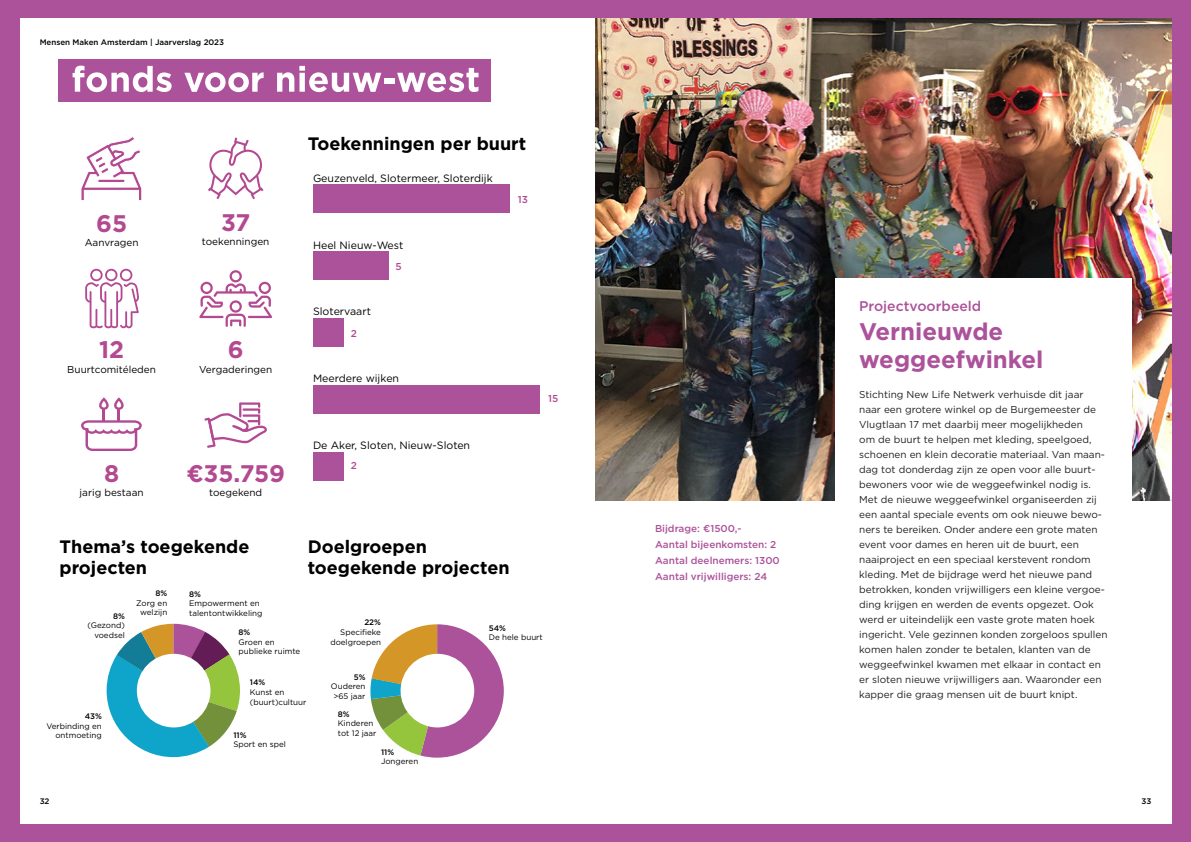
<style>
.page{position:relative;width:1191px;height:842px;background:#ac529a}
.page>*{position:absolute;margin:0;border:0;box-sizing:border-box;transform-origin:0 0}
.t1{font:700 24px "Gotham";color:#ac529a}
.t2{font:700 24px "Gotham";letter-spacing:-.005em;color:#b34a91}
.t3{font:700 18px/21.6px "Gotham";color:#000}
.t4{font:500 14px "Gotham";color:#ac529a}
.t5{font:10.6px "Gotham";color:#000001}
.t6{font:10px/15px "Gotham";color:#231f20}
.t7{font:500 10px "Gotham";color:#ac529a}
.t8{font:10px "Gotham";color:#000}
.t9{font:500 10px "Gotham";color:#b34a91}
.t10{font:8px/9.6px "Gotham";color:#000}
.t11{font:500 8px "Gotham";color:#000}
</style>
<div class="page">
<div style="left:20px;top:18px;width:1151px;height:805px;background:#fff"></div>
<svg style="left:107px;top:624px;width:133px;height:133px"></svg>
<div style="left:59px;top:60px;width:432px;height:42px;background:#ac529a"></div>
<svg style="left:73px;top:66px;width:99px;height:26px"></svg>
<svg style="left:184px;top:72px;width:80px;height:20px"></svg>
<svg style="left:277px;top:66px;width:104px;height:26px"></svg>
<div style="left:384px;top:78px;width:11px;height:5px;background:#fff"></div>
<svg style="left:397px;top:68px;width:81px;height:24px"></svg>
<div style="left:137px;top:654px;width:73px;height:73px;background:#fff;border-radius:50%"></div>
<svg style="left:370px;top:624px;width:134px;height:134px"></svg>
<div style="left:400px;top:654px;width:74px;height:73px;background:#fff;border-radius:50%"></div>
<svg style="left:208px;top:138px;width:56px;height:61px"></svg>
<svg style="left:85px;top:269px;width:54px;height:59px"></svg>
<svg style="left:199px;top:270px;width:73px;height:57px"></svg>
<svg style="left:81px;top:397px;width:61px;height:54px"></svg>
<svg style="left:81px;top:137px;width:61px;height:64px"></svg>
<svg style="left:204px;top:402px;width:63px;height:46px"></svg>
<img style="left:595px;top:18px;width:576px;height:482px">
<div style="left:835px;top:278px;width:296px;height:536px;background:#fff"></div>
<div style="left:313px;top:185px;width:196px;height:28px;background:#ac529a"></div>
<div style="left:313px;top:252px;width:76px;height:28px;background:#ac529a"></div>
<div style="left:313px;top:318px;width:31px;height:28px;background:#ac529a"></div>
<div style="left:313px;top:385px;width:227px;height:28px;background:#ac529a"></div>
<div style="left:313px;top:452px;width:31px;height:28px;background:#ac529a"></div>
<p class="t11" style="left:40px;top:37px;width:186px">Mensen Maken Amsterdam | Jaarverslag 2023</p>
<p class="t3" style="left:308px;top:133px;width:220px">Toekenningen per buurt</p>
<p class="t2" style="left:96px;top:207px;width:33px">65</p>
<p class="t2" style="left:221px;top:207px;width:31px">37</p>
<p class="t8" style="left:85px;top:236px;width:55px">Aanvragen</p>
<p class="t8" style="left:202px;top:236px;width:69px">toekenningen</p>
<p class="t2" style="left:99px;top:334px;width:27px">12</p>
<p class="t2" style="left:228px;top:334px;width:17px">6</p>
<p class="t8" style="left:67px;top:363px;width:90px">Buurtcomitéleden</p>
<p class="t8" style="left:199px;top:363px;width:75px">Vergaderingen</p>
<p class="t5" style="left:313px;top:171px;width:181px">Geuzenveld, Slotermeer, Sloterdijk</p>
<p class="t5" style="left:313px;top:238px;width:92px">Heel Nieuw-West</p>
<p class="t5" style="left:313px;top:305px;width:59px">Slotervaart</p>
<p class="t9" style="left:351px;top:327px;width:8px">2</p>
<p class="t9" style="left:395px;top:260px;width:8px">5</p>
<p class="t5" style="left:313px;top:372px;width:87px">Meerdere wijken</p>
<p class="t9" style="left:518px;top:192px;width:12px">13</p>
<p class="t2" style="left:104px;top:457px;width:17px">8</p>
<p class="t2" style="left:186px;top:457px;width:100px">€35.759</p>
<p class="t8" style="left:80px;top:486px;width:65px">jarig bestaan</p>
<p class="t8" style="left:209px;top:486px;width:54px">toegekend</p>
<p class="t5" style="left:313px;top:438px;width:159px">De Aker, Sloten, Nieuw-Sloten</p>
<p class="t9" style="left:351px;top:459px;width:8px">2</p>
<p class="t3" style="left:60px;top:535px;width:191px">Thema’s toegekende projecten</p>
<p class="t3" style="left:308px;top:535px;width:203px">Doelgroepen toegekende projecten</p>
<p class="t9" style="left:548px;top:392px;width:12px">15</p>
<p class="t11" style="left:155px;top:588px;width:13px">8%</p>
<p class="t10" style="left:136px;top:598px;width:32px;text-align:center">Zorg en welzijn</p>
<p class="t11" style="left:189px;top:588px;width:13px">8%</p>
<p class="t10" style="left:189px;top:598px;width:75px">Empowerment en talentontwikkeling</p>
<p class="t11" style="left:113px;top:611px;width:13px">8%</p>
<p class="t10" style="left:87px;top:621px;width:39px;text-align:right">(Gezond) voedsel</p>
<p class="t11" style="left:238px;top:627px;width:13px">8%</p>
<p class="t10" style="left:238px;top:637px;width:63px">Groen en publieke ruimte</p>
<p class="t11" style="left:85px;top:711px;width:19px">43%</p>
<p class="t10" style="left:46px;top:721px;width:57px;text-align:right">Verbinding en ontmoeting</p>
<p class="t11" style="left:40px;top:796px;width:11px">32</p>
<p class="t11" style="left:250px;top:677px;width:17px">14%</p>
<p class="t10" style="left:250px;top:687px;width:58px">Kunst en (buurt)cultuur</p>
<p class="t11" style="left:233px;top:729px;width:15px">11%</p>
<p class="t10" style="left:233px;top:739px;width:54px">Sport en spel</p>
<p class="t11" style="left:364px;top:617px;width:18px">22%</p>
<p class="t10" style="left:330px;top:627px;width:52px;text-align:right">Specifieke doelgroepen</p>
<p class="t11" style="left:354px;top:672px;width:13px">5%</p>
<p class="t10" style="left:331px;top:682px;width:36px">Ouderen</p>
<p class="t10" style="left:333px;top:691px;width:34px">&gt;65 jaar</p>
<p class="t11" style="left:338px;top:708px;width:13px">8%</p>
<p class="t10" style="left:338px;top:718px;width:40px">Kinderen tot 12 jaar</p>
<p class="t11" style="left:381px;top:747px;width:15px">11%</p>
<p class="t10" style="left:381px;top:756px;width:39px">Jongeren</p>
<p class="t11" style="left:489px;top:623px;width:19px">54%</p>
<p class="t10" style="left:489px;top:632px;width:55px">De hele buurt</p>
<p class="t7" style="left:655px;top:522px;width:88px">Bijdrage: €1500,-</p>
<p class="t7" style="left:655px;top:538px;width:123px">Aantal bijeenkomsten: 2</p>
<p class="t7" style="left:655px;top:554px;width:126px">Aantal deelnemers: 1300</p>
<p class="t7" style="left:655px;top:570px;width:114px">Aantal vrijwilligers: 24</p>
<p class="t4" style="left:859px;top:297px;width:124px">Projectvoorbeeld</p>
<p class="t1" style="left:859px;top:315px;width:146px">Vernieuwde</p>
<p class="t1" style="left:859px;top:344px;width:186px">weggeefwinkel</p>
<p class="t6" style="left:859px;top:387px;width:250px">Stichting New Life Netwerk verhuisde dit jaar naar een grotere winkel op de Burgemeester de Vlugtlaan 17 met daarbij meer mogelijkheden<br>om de buurt te helpen met kleding, speelgoed, schoenen en klein decoratie materiaal. Van maan&shy;dag tot donderdag zijn ze open voor alle buurt&shy;bewoners voor wie de weggeefwinkel nodig is.<br>Met de nieuwe weggeefwinkel organiseerden zij een aantal speciale events om ook nieuwe bewo&shy;ners te bereiken. Onder andere een grote maten event voor dames en heren uit de buurt, een naaiproject en een speciaal kerstevent rondom kleding. Met de bijdrage werd het nieuwe pand betrokken, konden vrijwilligers een kleine vergoe&shy;ding krijgen en werden de events opgezet. Ook werd er uiteindelijk een vaste grote maten hoek ingericht. Vele gezinnen konden zorgeloos spullen komen halen zonder te betalen, klanten van de weggeefwinkel kwamen met elkaar in contact en er sloten nieuwe vrijwilligers aan. Waaronder een kapper die graag mensen uit de buurt knipt.</p>
<p class="t11" style="left:1141px;top:796px;width:11px">33</p>
</div>
